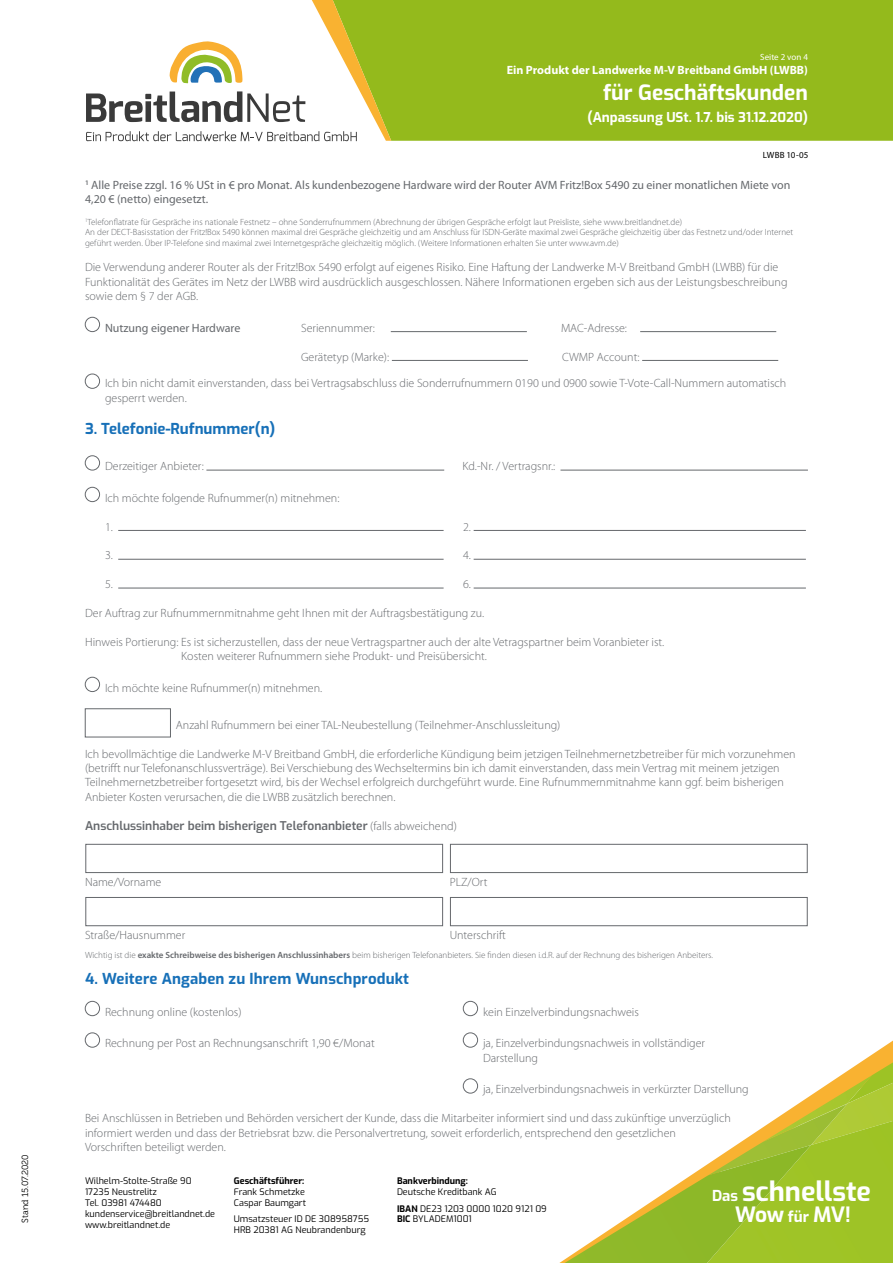
<style>
.page{position:relative;width:893px;height:1263px;background:#fff}
.page>*{position:absolute;margin:0;border:0;box-sizing:border-box;transform-origin:0 0}
.t1{font:700 27px "Exo";color:#fff}
.t2{font:700 21px "Exo";color:#fff}
.t3{font:700 15px "Exo";letter-spacing:.01em;color:#1770b8}
.t4{font:700 13.5px "Exo";color:#fff}
.t5{font:300 12px/14.4px "Myriad Pro";color:#65686c}
.t6{font:12px/14.4px "Myriad Pro";color:#65686c}
.t7{font:600 12px "Exo";color:#65686c}
.t8{font:700 12px "Myriad Pro";color:#fff}
.t9{font:300 9px/10.8px "Myriad Pro";color:#65686c}
.t10{font:9px/10.8px "Exo";color:#000}
.t11{font:700 9px "Exo";color:#000}
.t12{font:9px "Museo 300";letter-spacing:-.005em;color:#000}
.t13{font:9px "Myriad Pro";color:#fff}
.t14{font:9px "Myriad Pro";letter-spacing:.01em;color:#000}
.s1{font-family:"Myriad Pro";font-weight:300}
.s2{font-weight:600}
.s3{font-weight:700}
.s4{font-size:15px}
</style>
<div class="page">
<div style="left:391px;top:0;width:502px;height:141px;background:#94ba1c"></div>
<img style="left:852px;top:1054px;width:41px;height:14px">
<img style="left:847px;top:1068px;width:46px;height:9px">
<img style="left:872px;top:1077px;width:21px;height:40px">
<div style="left:811px;top:1117px;width:82px;height:146px;background:#9ec326"></div>
<img style="left:736px;top:1127px;width:111px;height:48px">
<img style="left:559px;top:1145px;width:252px;height:118px">
<img style="left:799px;top:1075px;width:73px;height:67px">
<img style="left:763px;top:1103px;width:84px;height:39px">
<img style="left:583px;top:1191px;width:70px;height:32px">
<img style="left:653px;top:1147px;width:97px;height:44px">
<img style="left:631px;top:1191px;width:22px;height:10px">
<svg style="left:86px;top:0;width:305px;height:141px"></svg>
<div style="left:85px;top:317px;width:15px;height:15px;border:1px solid #65686c;border-radius:50%"></div>
<hr style="left:391px;top:331px;width:136px;height:1px;background:#65686c">
<hr style="left:640px;top:331px;width:136px;height:1px;background:#65686c">
<hr style="left:392px;top:360px;width:136px;height:1px;background:#65686c">
<hr style="left:642px;top:360px;width:136px;height:1px;background:#65686c">
<div style="left:85px;top:374px;width:15px;height:14px;border:1px solid #65686c;border-radius:50%"></div>
<div style="left:85px;top:456px;width:15px;height:14px;border:1px solid #65686c;border-radius:50%"></div>
<hr style="left:206px;top:470px;width:238px;height:1px;background:#65686c">
<hr style="left:560px;top:470px;width:248px;height:1px;background:#65686c">
<div style="left:85px;top:487px;width:15px;height:15px;border:1px solid #65686c;border-radius:50%"></div>
<hr style="left:118px;top:530px;width:326px;height:1px;background:#65686c">
<hr style="left:474px;top:530px;width:332px;height:1px;background:#65686c">
<hr style="left:118px;top:559px;width:326px;height:1px;background:#65686c">
<hr style="left:474px;top:559px;width:332px;height:1px;background:#65686c">
<hr style="left:118px;top:588px;width:326px;height:1px;background:#65686c">
<hr style="left:474px;top:588px;width:332px;height:1px;background:#65686c">
<div style="left:85px;top:677px;width:15px;height:15px;border:1px solid #65686c;border-radius:50%"></div>
<div style="left:85px;top:708px;width:86px;height:29px;border:1px solid #65686c"></div>
<div style="left:85px;top:1001px;width:15px;height:15px;border:1px solid #65686c;border-radius:50%"></div>
<div style="left:463px;top:1001px;width:15px;height:15px;border:1px solid #65686c;border-radius:50%"></div>
<div style="left:85px;top:1033px;width:15px;height:14px;border:1px solid #65686c;border-radius:50%"></div>
<div style="left:463px;top:1033px;width:15px;height:14px;border:1px solid #65686c;border-radius:50%"></div>
<div style="left:463px;top:1078px;width:15px;height:15px;border:1px solid #65686c;border-radius:50%"></div>
<div style="left:86px;top:844px;width:357px;height:29px;border:1px solid #65686c"></div>
<div style="left:450px;top:844px;width:357px;height:29px;border:1px solid #65686c"></div>
<div style="left:86px;top:897px;width:357px;height:29px;border:1px solid #65686c"></div>
<div style="left:450px;top:897px;width:357px;height:29px;border:1px solid #65686c"></div>
<p class="t12" style="left:20px;top:1222px;width:69px;rotate:-90deg">Stand 15.07.2020</p>
<p class="t13" style="left:760px;top:51px;width:49px">Seite 2 von 4</p>
<p class="t8" style="left:507px;top:62px;width:303px">Ein Produkt der Landwerke M-V Breitband GmbH (LWBB)</p>
<h2 class="t2" style="left:603px;top:76px;width:206px">für Geschäftskunden</h2>
<p class="t4" style="left:587px;top:107px;width:222px">(Anpassung USt. 1.7. bis 31.12.2020)</p>
<p class="t14" style="left:763px;top:149px;width:47px">LWBB 10-05</p>
<p class="t6" style="left:85px;top:177px;width:707px"><sup>1</sup> Alle Preise zzgl. 16 % USt in € pro Monat. Als kundenbezogene Hardware wird der Router AVM Fritz!Box 5490 zu einer monatlichen Miete von<br>4,20 € (netto) eingesetzt.</p>
<p class="t9" style="left:85px;top:216px;width:710px"><sup>1</sup>Telefonflatrate für Gespräche ins nationale Festnetz – ohne Sonderrufnummern (Abrechnung der übrigen Gespräche erfolgt laut Preisliste, siehe www.breitlandnet.de)<br>An der DECT-Basisstation der Fritz!Box 5490 können maximal drei Gespräche gleichzeitig und am Anschluss für ISDN-Geräte maximal zwei Gespräche gleichzeitig über das Festnetz und/oder Internet geführt werden. Über IP-Telefone sind maximal zwei Internetgespräche gleichzeitig möglich. (Weitere Informationen erhalten Sie unter www.avm.de)</p>
<p class="t5" style="left:85px;top:260px;width:704px">Die Verwendung anderer Router als der Fritz!Box 5490 erfolgt auf eigenes Risiko. Eine Haftung der Landwerke M-V Breitband GmbH (LWBB) für die<br>Funktionalität des Gerätes im Netz der LWBB wird ausdrücklich ausgeschlossen. Nähere Informationen ergeben sich aus der Leistungsbeschreibung sowie dem § 7 der AGB.</p>
<p class="t6" style="left:105px;top:320px;width:137px">Nutzung eigener Hardware</p>
<p class="t5" style="left:301px;top:321px;width:75px">Seriennummer:</p>
<p class="t5" style="left:561px;top:321px;width:68px">MAC-Adresse:</p>
<p class="t5" style="left:301px;top:350px;width:90px">Gerätetyp (Marke):</p>
<p class="t5" style="left:562px;top:350px;width:79px">CWMP Account:</p>
<p class="t5" style="left:105px;top:376px;width:683px">Ich bin nicht damit einverstanden, dass bei Vertragsabschluss die Sonderrufnummern 0190 und 0900 sowie T-Vote-Call-Nummern automatisch gesperrt werden.</p>
<p class="t3" style="left:85px;top:417px;width:192px">3. Telefonie-Rufnummer(n)</p>
<p class="t5" style="left:105px;top:459px;width:100px">Derzeitiger Anbieter:</p>
<p class="t5" style="left:462px;top:459px;width:94px">Kd.-Nr. / Vertragsnr.:</p>
<p class="t5" style="left:105px;top:491px;width:236px">Ich möchte folgende Rufnummer(n) mitnehmen:</p>
<p class="t5" style="left:105px;top:520px;width:9px">1.</p>
<p class="t5" style="left:463px;top:520px;width:9px">2.</p>
<p class="t5" style="left:105px;top:548px;width:9px">3.</p>
<p class="t5" style="left:463px;top:548px;width:9px">4.</p>
<p class="t5" style="left:105px;top:577px;width:9px">5.</p>
<p class="t5" style="left:463px;top:577px;width:9px">6.</p>
<p class="t5" style="left:85px;top:606px;width:401px">Der Auftrag zur Rufnummernmitnahme geht Ihnen mit der Auftragsbestätigung zu.</p>
<p class="t5" style="left:181px;top:635px;width:485px;text-indent:-96px">Hinweis Portierung: Es ist sicherzustellen, dass der neue Vertragspartner auch der alte Vetragspartner beim Voranbieter ist.<br>Kosten weiterer Rufnummern siehe Produkt- und Preisübersicht.</p>
<p class="t5" style="left:105px;top:681px;width:219px">Ich möchte keine Rufnummer(n) mitnehmen.</p>
<p class="t5" style="left:176px;top:718px;width:386px">Anzahl Rufnummern bei einer TAL-Neubestellung (Teilnehmer-Anschlussleitung)</p>
<p class="t5" style="left:85px;top:746px;width:712px">Ich bevollmächtige die Landwerke M-V Breitband GmbH, die erforderliche Kündigung beim jetzigen Teilnehmernetzbetreiber für mich vorzunehmen (betrifft nur Telefonanschlussverträge). Bei Verschiebung des Wechseltermins bin ich damit einverstanden, dass mein Vertrag mit meinem jetzigen Teilnehmernetzbetreiber fortgesetzt wird, bis der Wechsel erfolgreich durchgeführt wurde. Eine Rufnummernmitnahme kann ggf. beim bisherigen Anbieter Kosten verursachen, die die LWBB zusätzlich berechnen.</p>
<p class="t7" style="left:85px;top:816px;width:373px">Anschlussinhaber beim bisherigen Telefonanbieter <span class="s1">(falls abweichend)</span></p>
<p class="t5" style="left:85px;top:875px;width:78px">Name/Vorname</p>
<p class="t5" style="left:450px;top:875px;width:39px">PLZ/Ort</p>
<p class="t5" style="left:85px;top:928px;width:102px">Straße/Hausnummer</p>
<p class="t5" style="left:450px;top:928px;width:58px">Unterschrift</p>
<p class="t9" style="left:85px;top:950px;width:629px">Wichtig ist die <span class="s2">exakte Schreibweise des bisherigen Anschlussinhabers</span> beim bisherigen Telefonanbieters. Sie finden diesen i.d.R. auf der Rechnung des bisherigen Anbeiters.</p>
<p class="t3" style="left:85px;top:967px;width:326px">4. Weitere Angaben zu Ihrem Wunschprodukt</p>
<p class="t5" style="left:105px;top:1005px;width:138px">Rechnung online (kostenlos)</p>
<p class="t5" style="left:483px;top:1005px;width:157px">kein Einzelverbindungsnachweis</p>
<p class="t5" style="left:105px;top:1036px;width:271px">Rechnung per Post an Rechnungsanschrift 1,90 €/Monat</p>
<p class="t5" style="left:483px;top:1036px;width:223px">ja, Einzelverbindungsnachweis in vollständiger<br>Darstellung</p>
<p class="t5" style="left:483px;top:1082px;width:267px">ja, Einzelverbindungsnachweis in verkürzter Darstellung</p>
<p class="t5" style="left:85px;top:1111px;width:647px">Bei Anschlüssen in Betrieben und Behörden versichert der Kunde, dass die Mitarbeiter informiert sind und dass zukünftige unverzüglich informiert werden und dass der Betriebsrat bzw. die Personalvertretung, soweit erforderlich, entsprechend den gesetzlichen<br>Vorschriften beteiligt werden.</p>
<p class="t11" style="left:234px;top:1174px;width:72px">Geschäftsführer:</p>
<p class="t10" style="left:234px;top:1186px;width:74px">Frank Schmetzke<br>Caspar Baumgart</p>
<p class="t10" style="left:234px;top:1213px;width:137px">Umsatzsteuer ID DE 308958755<br>HRB 20381 AG Neubrandenburg</p>
<p class="t10" style="left:85px;top:1175px;width:132px">Wilhelm-Stolte-Straße 90<br>17235 Neustrelitz<br>Tel. 03981 474480 kundenservice@breitlandnet.de www.breitlandnet.de</p>
<p class="t11" style="left:397px;top:1174px;width:72px">Bankverbindung:</p>
<p class="t10" style="left:397px;top:1183px;width:151px;line-height:16.5px">Deutsche Kreditbank AG<br><span class="s3">IBAN</span> DE23 1203 0000 1020 9121 09</p>
<p class="t10" style="left:397px;top:1213px;width:76px"><span class="s3">BIC</span> BYLADEM1001</p>
<h1 class="t1" style="left:712px;top:1170px;width:160px"><span class="s4">Das</span> schnellste</h1>
<h2 class="t2" style="left:735px;top:1198px;width:117px">Wow <span class="s4">für</span> MV!</h2>
</div>
